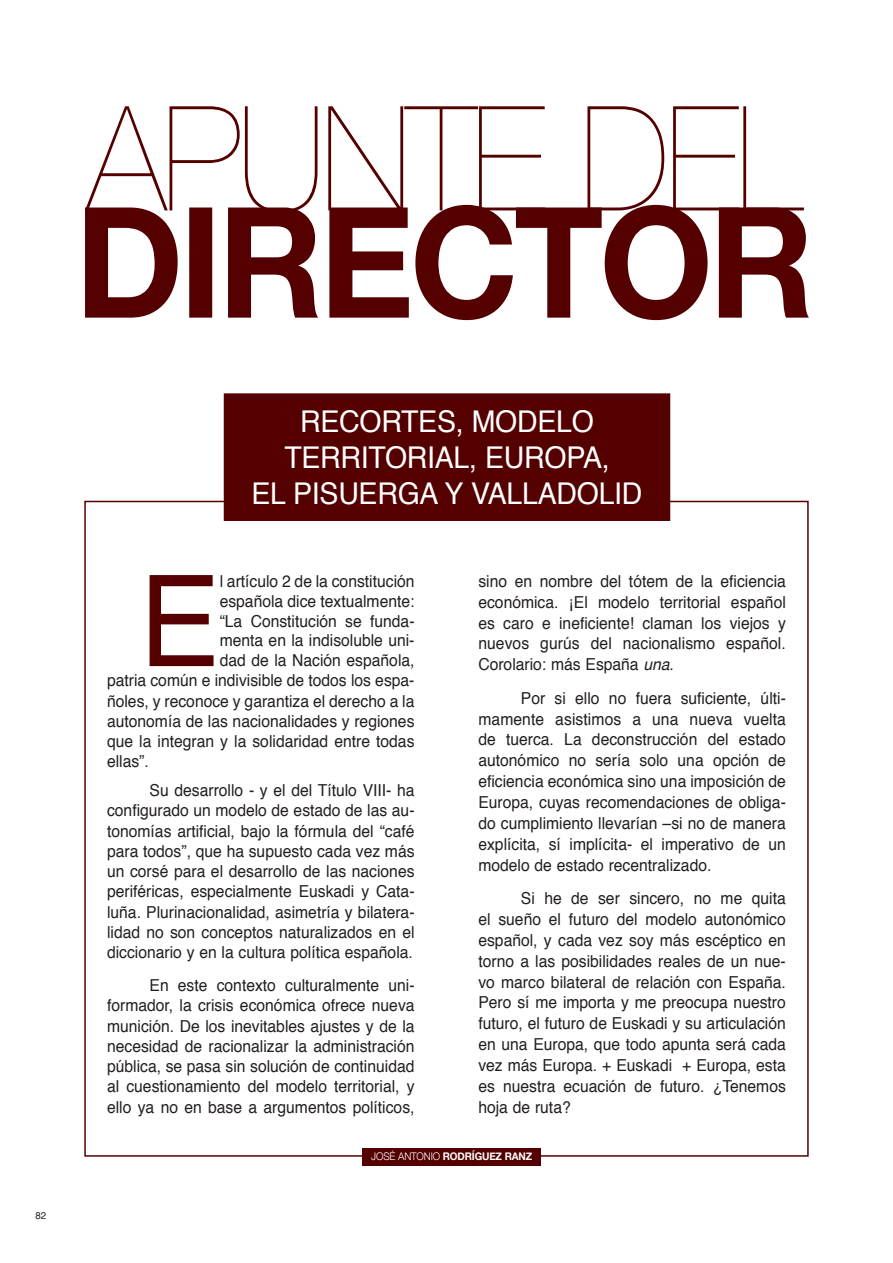
<style>
.page{position:relative;width:893px;height:1263px;background:#fff}
.page>*{position:absolute;margin:0;border:0;box-sizing:border-box;transform-origin:0 0}
.t1{font:126.9px "Helvetica";color:#500;scale:.95 1}
.t2{font:30px/36px "Helvetica";letter-spacing:-.01em;color:#fff;text-align:center;scale:.95 1}
.t3{font:16.5px/20.9px "Helvetica";color:#231f20;text-align:justify;scale:.95 1}
.t4{font:300 10.5px "Helvetica Neue";letter-spacing:-.015em;color:#fff;scale:.95 1}
.t5{font:700 10.5px "Helvetica Neue";color:#fff;scale:.95 1}
.t6{font:9.75px "Helvetica";color:#231f20}
.s1{font-style:italic}
.s2{font-weight:700}
</style>
<div class="page">
<div style="left:362px;top:1148px;width:179px;height:17px;background:#500"></div>
<svg style="left:87px;top:106px;width:660px;height:99px"></svg>
<svg style="left:85px;top:205px;width:724px;height:115px"></svg>
<div style="left:224px;top:394px;width:445px;height:126px;background:#500"></div>
<div style="left:224px;top:393px;width:446px;height:128px;border:2px solid #500"></div>
<p class="t6" style="left:36px;top:1208px;width:12px">82</p>
<h2 class="t2" style="left:252px;top:405px;width:413px">Recortes, modelo territorial, Europa,<br>el Pisuerga y Valladolid</h2>
<p class="t3" style="left:478px;top:571px;width:325px">sino en nombre del tótem de la eficiencia económica. ¡El modelo territorial español es caro e ineficiente! claman los viejos y nuevos gurús del nacionalismo español.<br>Corolario: más España <span class="s1">una</span>.</p>
<p class="t3" style="left:478px;top:688px;width:325px;text-indent:43px">Por si ello no fuera suficiente, últi&shy;mamente asistimos a una nueva vuelta de tuerca. La deconstrucción del estado autonómico no sería solo una opción de eficiencia económica sino una imposición de Europa, cuyas recomendaciones de obliga&shy;do cumplimiento llevarían –si no de manera explícita, sí implícita- el imperativo de un modelo de estado recentralizado.</p>
<p class="t3" style="left:478px;top:888px;width:325px;text-indent:43px">Si he de ser sincero, no me quita el sueño el futuro del modelo autonómico español, y cada vez soy más escéptico en torno a las posibilidades reales de un nue&shy;vo marco bilateral de relación con España.<br>Pero sí me importa y me preocupa nuestro futuro, el futuro de Euskadi y su articulación en una Europa, que todo apunta será cada vez más Europa. + Euskadi + Europa, esta es nuestra ecuación de futuro. ¿Tenemos hoja de ruta?</p>
<p class="t4" style="left:371px;top:1150px;width:91px">JOSÉ ANTONIO <span class="s2">RODRÍGUEZ</span></p>
<p class="t5" style="left:505px;top:1150px;width:16px">RANZ</p>
<h1 class="t1" style="left:139px;top:524px;width:86px">E</h1>
<p class="t3" style="left:220px;top:571px;width:207px">l artículo 2 de la constitución</p>
<p class="t3" style="left:220px;top:591px;width:207px">española dice textualmente:</p>
<p class="t3" style="left:220px;top:611px;width:207px">“La Constitución se funda-</p>
<p class="t3" style="left:220px;top:631px;width:207px">menta en la indisoluble uni-</p>
<p class="t3" style="left:220px;top:650px;width:207px">dad de la Nación española,</p>
<p class="t3" style="left:107px;top:671px;width:325px">patria común e indivisible de todos los espa-</p>
<p class="t3" style="left:107px;top:691px;width:325px">ñoles, y reconoce y garantiza el derecho a la</p>
<p class="t3" style="left:107px;top:711px;width:325px">autonomía de las nacionalidades y regiones</p>
<p class="t3" style="left:107px;top:731px;width:325px">que la integran y la solidaridad entre todas</p>
<p class="t3" style="left:107px;top:752px;width:46px">ellas”.</p>
<p class="t3" style="left:107px;top:781px;width:325px;line-height:20.2px;text-indent:43px">Su desarrollo - y el del Título VIII- ha configurado un modelo de estado de las au&shy;tonomías artificial, bajo la fórmula del “café para todos”, que ha supuesto cada vez más un corsé para el desarrollo de las naciones periféricas, especialmente Euskadi y Cata&shy;luña. Plurinacionalidad, asimetría y bilatera&shy;lidad no son conceptos naturalizados en el diccionario y en la cultura política española.</p>
<p class="t3" style="left:107px;top:976px;width:325px;line-height:20.2px;text-indent:43px">En este contexto culturalmente uni&shy;formador, la crisis económica ofrece nueva munición. De los inevitables ajustes y de la necesidad de racionalizar la administración pública, se pasa sin solución de continuidad al cuestionamiento del modelo territorial, y ello ya no en base a argumentos políticos,</p>
</div>
